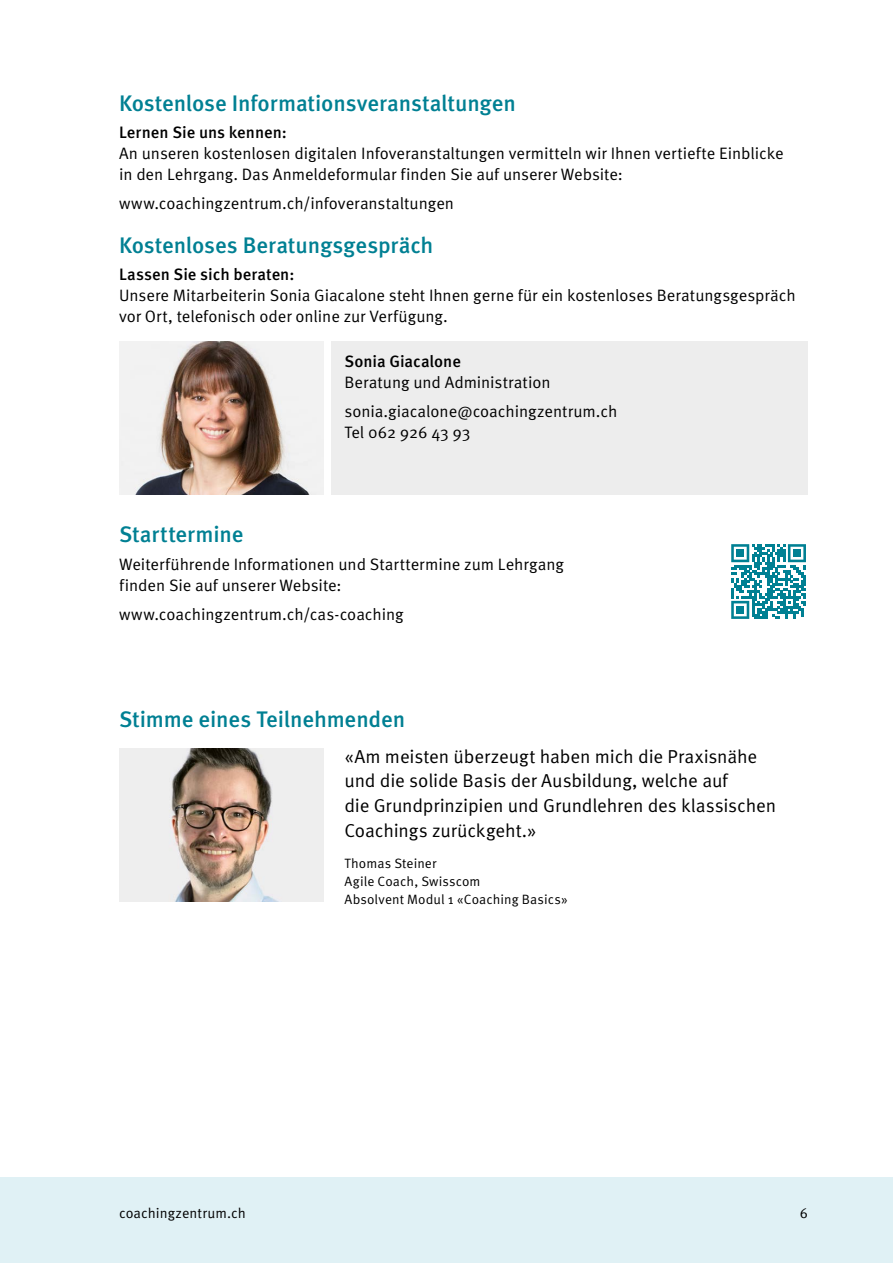
<style>
.page{position:relative;width:893px;height:1263px;background:#fff}
.page>*{position:absolute;margin:0;border:0;box-sizing:border-box;transform-origin:0 0}
.Titel_2{font:500 22.5px "Meta Pro";letter-spacing:-.01em;color:#008093}
.Testimonial_1{font:18.75px/24.8px "Meta Pro Norm";letter-spacing:-.01em;color:#000}
.Text_mit_Abstand{font:16.5px/21px "Meta Pro Norm";letter-spacing:-.005em;color:#000}
.Text_ohne_Abstand{font:16.5px/21px "Meta Pro Norm";letter-spacing:-.005em;color:#000}
.Text_Auszeichnung_ohne_Abstand{font:500 16.5px "Meta Pro";color:#000}
.t1{font:14.25px "Meta Pro Norm";color:#000}
.Testimonial_2{font:13.5px "Meta Pro Norm";letter-spacing:.005em;color:#000}
</style>
<div class="page">
<div style="left:0;top:1178px;width:893px;height:85px;background:#e0f1f5"></div>
<div style="left:332px;top:342px;width:476px;height:153px;background:#ededed"></div>
<img style="left:119px;top:342px;width:204px;height:153px">
<img style="left:119px;top:748px;width:204px;height:153px">
<svg style="left:731px;top:544px;width:75px;height:75px"></svg>
<div style="left:736px;top:549px;width:8px;height:8px;background:#008093"></div>
<div style="left:793px;top:549px;width:8px;height:8px;background:#008093"></div>
<div style="left:736px;top:606px;width:8px;height:8px;background:#008093"></div>
<p class="Titel_2" style="left:119px;top:85px;width:398px">Kostenlose Informationsveranstaltungen</p>
<p class="Text_Auszeichnung_ohne_Abstand" style="left:119px;top:119px;width:169px">Lernen Sie uns kennen:</p>
<p class="Text_mit_Abstand" style="left:119px;top:142px;width:666px">An unseren kostenlosen digitalen Infoveranstaltungen vermitteln wir Ihnen vertiefte Einblicke in den Lehrgang. Das Anmeldeformular finden Sie auf unserer Website:</p>
<p class="Text_ohne_Abstand" style="left:119px;top:192px;width:337px">www.coachingzentrum.ch/infoveranstaltungen</p>
<p class="Titel_2" style="left:119px;top:228px;width:316px">Kostenloses Beratungsgespräch</p>
<p class="Text_Auszeichnung_ohne_Abstand" style="left:119px;top:262px;width:177px">Lassen Sie sich beraten:</p>
<p class="Text_ohne_Abstand" style="left:119px;top:284px;width:678px">Unsere Mitarbeiterin Sonia Giacalone steht Ihnen gerne für ein kostenloses Beratungsgespräch vor Ort, telefonisch oder online zur Verfügung.</p>
<p class="Text_Auszeichnung_ohne_Abstand" style="left:344px;top:348px;width:118px">Sonia Giacalone</p>
<p class="Text_mit_Abstand" style="left:344px;top:370px;width:208px">Beratung und Administration</p>
<p class="Text_mit_Abstand" style="left:344px;top:400px;width:274px">sonia.giacalone@coachingzentrum.ch<br>Tel 062 926 43 93</p>
<p class="Titel_2" style="left:119px;top:517px;width:126px">Starttermine</p>
<p class="Text_mit_Abstand" style="left:119px;top:552px;width:447px">Weiterführende Informationen und Starttermine zum Lehrgang finden Sie auf unserer Website:</p>
<p class="Text_ohne_Abstand" style="left:119px;top:603px;width:286px">www.coachingzentrum.ch/cas-coaching</p>
<p class="Titel_2" style="left:119px;top:701px;width:288px">Stimme eines Teilnehmenden</p>
<p class="Testimonial_1" style="left:344px;top:742px;width:433px">«Am meisten überzeugt haben mich die Praxisnähe und die solide Basis der Ausbildung, welche auf<br>die Grundprinzipien und Grundlehren des klassischen Coachings zurückgeht.»</p>
<p class="Testimonial_2" style="left:344px;top:853px;width:94px">Thomas Steiner</p>
<p class="Testimonial_2" style="left:344px;top:871px;width:138px">Agile Coach, Swisscom</p>
<p class="Testimonial_2" style="left:344px;top:889px;width:225px">Absolvent Modul 1 «Coaching Basics»</p>
<p class="t1" style="left:119px;top:1203px;width:128px">coachingzentrum.ch</p>
<p class="t1" style="left:800px;top:1203px;width:10px">6</p>
</div>
